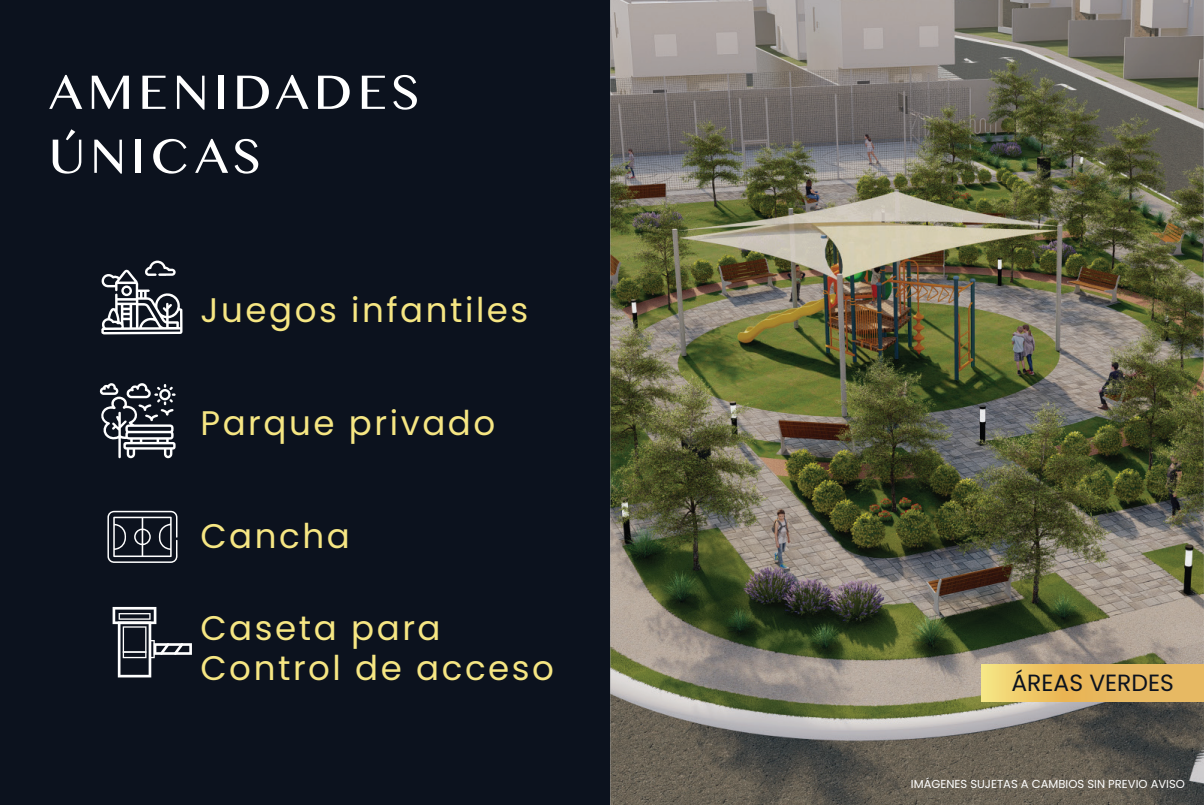
<style>
.page{position:relative;width:1204px;height:805px;background:#fff}
.page>*{position:absolute;margin:0;border:0;box-sizing:border-box;transform-origin:0 0}
.t1{font:69.6px/63.9px "Sinhala MN";letter-spacing:.075em;color:#fff}
.t2{font:34.2px/40.5px "Poppins";letter-spacing:.075em;color:#f6e683}
.t3{font:23.4px "Poppins";color:#0c121e}
.t4{font:11.7px "Poppins";color:#fff}
</style>
<div class="page">
<div style="left:0;top:0;width:1203px;height:804px;background:#0c121e"></div>
<svg style="left:66px;top:129px;width:9px;height:11px"></svg>
<img style="left:610px;top:0;width:593px;height:804px">
<svg style="left:981px;top:664px;width:222px;height:36px;background:#eabf64"></svg>
<svg style="left:113px;top:606px;width:79px;height:71px"></svg>
<svg style="left:107px;top:510px;width:71px;height:52px"></svg>
<svg style="left:100px;top:383px;width:75px;height:75px"></svg>
<svg style="left:101px;top:260px;width:81px;height:74px"></svg>
<h1 class="t1" style="left:49px;top:60px;width:371px">AMENIDADES<br>UNICAS</h1>
<p class="t2" style="left:200px;top:290px;width:329px">Juegos infantiles</p>
<p class="t2" style="left:200px;top:403px;width:296px">Parque privado</p>
<p class="t2" style="left:200px;top:516px;width:151px">Cancha</p>
<p class="t2" style="left:200px;top:607px;width:355px">Caseta para<br>Control de acceso</p>
<p class="t3" style="left:1011px;top:668px;width:164px">ÁREAS VERDES</p>
<p class="t4" style="left:910px;top:776px;width:275px">IMÁGENES SUJETAS A CAMBIOS SIN PREVIO AVISO</p>
</div>
